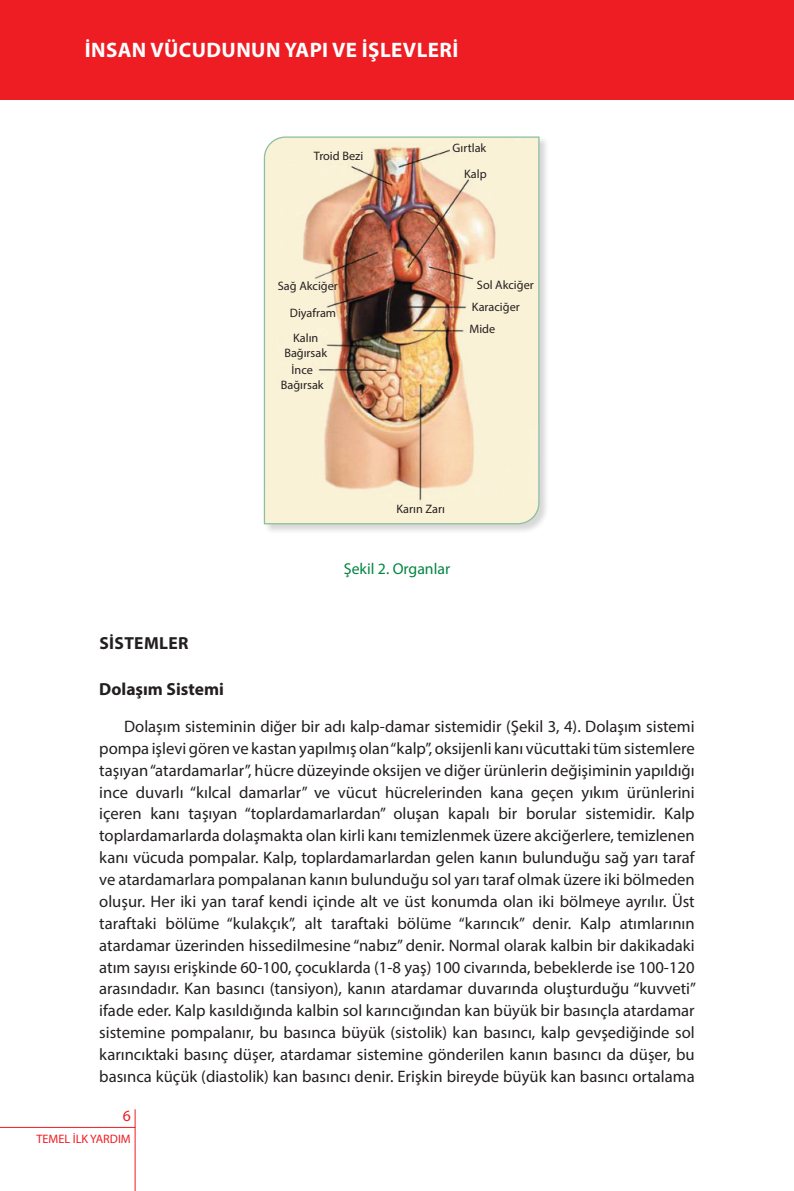
<style>
.page{position:relative;width:794px;height:1191px;background:#fff}
.page>*{position:absolute;margin:0;border:0;box-sizing:border-box;transform-origin:0 0}
.t1{font:700 21px "Myriad Pro";letter-spacing:.02em;color:#fff}
.BAŞLIK-1_1_1-T{font:700 17.5px "Myriad Pro";color:#231f20}
.BAŞLIK_1_1-_T{font:700 17.5px "Myriad Pro";letter-spacing:.02em;color:#231f20}
.ANA_METİN-T{font:16.62px/21.9px "Myriad Pro";color:#231f20;text-align:justify}
.ŞEKİL_YAZILARI-T{font:15.75px "Myriad Pro";color:#008540}
.t2{font:15.75px "Myriad Pro";color:#ee1d23}
.şekil_kutuları-t{font:12.25px/14.9px "Myriad Pro";color:#231f20;text-align:center}
.t3{font:12.25px "Myriad Pro";color:#ee1d23}
</style>
<div class="page">
<div style="left:0;top:0;width:794px;height:99px;background:#ee1d23"></div>
<hr style="left:135px;top:1109px;width:1px;height:82px;background:#ee1d23">
<hr style="left:0;top:1127px;width:135px;height:1px;background:#ee1d23">
<div style="left:263px;top:136px;width:287px;height:399px;background:#231f20;opacity:.18"></div>
<img style="left:263px;top:136px;width:277px;height:389px">
<p class="t1" style="left:85px;top:37px;width:375px">INSAN VÜCUDUNUN YAPI VE IŞLEVLERI</p>
<p class="şekil_kutuları-t" style="left:314px;top:148px;width:51px">Troid Bezi</p>
<p class="şekil_kutuları-t" style="left:278px;top:278px;width:61px">Sağ Akciğer</p>
<p class="şekil_kutuları-t" style="left:290px;top:305px;width:48px">Diyafram</p>
<p class="şekil_kutuları-t" style="left:284px;top:330px;width:44px">Kalın<br>Bağırsak</p>
<p class="şekil_kutuları-t" style="left:281px;top:362px;width:44px">İnce<br>Bağırsak</p>
<p class="şekil_kutuları-t" style="left:452px;top:140px;width:35px">Gırtlak</p>
<p class="şekil_kutuları-t" style="left:464px;top:166px;width:24px">Kalp</p>
<p class="şekil_kutuları-t" style="left:477px;top:277px;width:58px">Sol Akciğer</p>
<p class="şekil_kutuları-t" style="left:472px;top:299px;width:49px">Karaciğer</p>
<p class="şekil_kutuları-t" style="left:469px;top:321px;width:27px">Mide</p>
<p class="şekil_kutuları-t" style="left:396px;top:501px;width:50px">Karın Zarı</p>
<p class="ŞEKİL_YAZILARI-T" style="left:344px;top:559px;width:108px">Şekil 2. Organlar</p>
<p class="BAŞLIK_1_1-_T" style="left:99px;top:632px;width:91px">SISTEMLER</p>
<p class="BAŞLIK-1_1_1-T" style="left:99px;top:678px;width:126px">Dolaşım Sistemi</p>
<p class="ANA_METİN-T" style="left:99px;top:715px;width:598px;text-indent:25px">Dolaşım sisteminin diğer bir adı kalp-damar sistemidir (Şekil 3, 4). Dolaşım sistemi pompa işlevi gören ve kastan yapılmış olan “kalp”, oksijenli kanı vücuttaki tüm sistemlere taşıyan “atardamarlar”, hücre düzeyinde oksijen ve diğer ürünlerin değişiminin yapıldığı ince duvarlı “kılcal damarlar” ve vücut hücrelerinden kana geçen yıkım ürünlerini içeren kanı taşıyan “toplardamarlardan” oluşan kapalı bir borular sistemidir. Kalp toplardamarlarda dolaşmakta olan kirli kanı temizlenmek üzere akciğerlere, temizlenen kanı vücuda pompalar. Kalp, toplardamarlardan gelen kanın bulunduğu sağ yarı taraf ve atardamarlara pompalanan kanın bulunduğu sol yarı taraf olmak üzere iki bölmeden oluşur. Her iki yan taraf kendi içinde alt ve üst konumda olan iki bölmeye ayrılır. Üst taraftaki bölüme “kulakçık”, alt taraftaki bölüme “karıncık” denir. Kalp atımlarının atardamar üzerinden hissedilmesine “nabız” denir. Normal olarak kalbin bir dakikadaki atım sayısı erişkinde 60-100, çocuklarda (1-8 yaş) 100 civarında, bebeklerde ise 100-120 arasındadır. Kan basıncı (tansiyon), kanın atardamar duvarında oluşturduğu “kuvveti” ifade eder. Kalp kasıldığında kalbin sol karıncığından kan büyük bir basınçla atardamar sistemine pompalanır, bu basınca büyük (sistolik) kan basıncı, kalp gevşediğinde sol karıncıktaki basınç düşer, atardamar sistemine gönderilen kanın basıncı da düşer, bu basınca küçük (diastolik) kan basıncı denir. Erişkin bireyde büyük kan basıncı ortalama</p>
<p class="t2" style="left:123px;top:1105px;width:10px">6</p>
<p class="t3" style="left:36px;top:1131px;width:96px">TEMEL İLK YARDIM</p>
</div>
